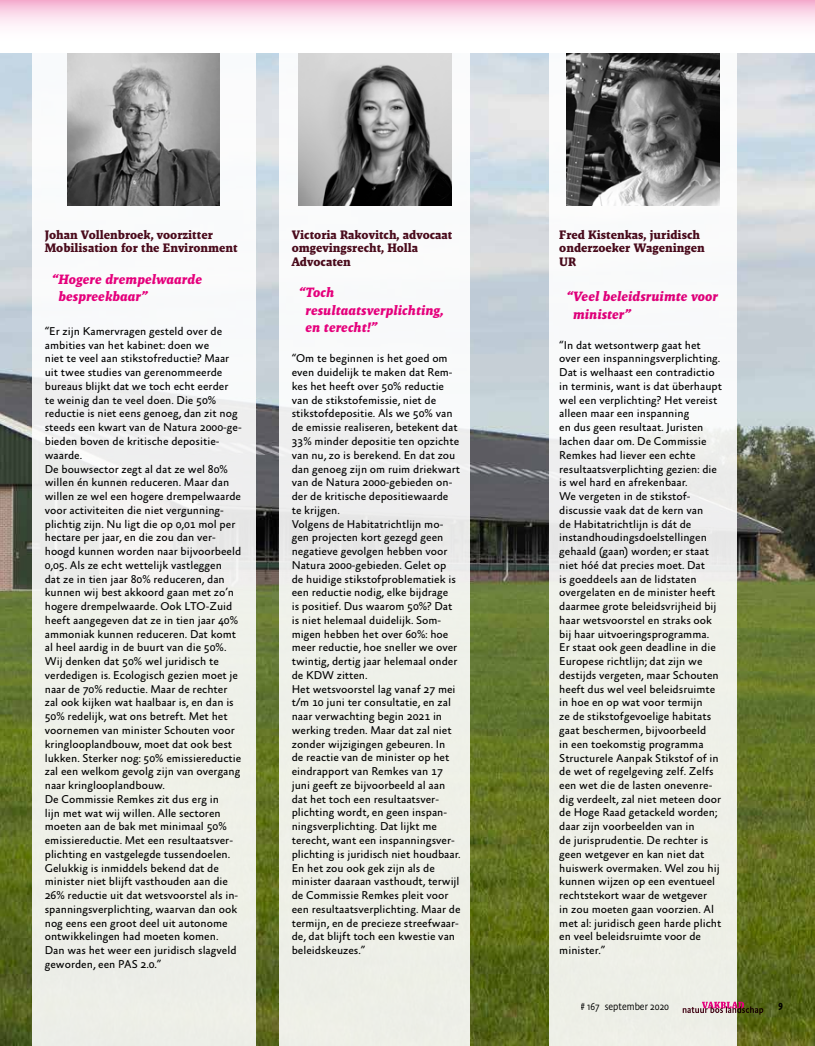
<style>
.page{position:relative;width:815px;height:1046px;background:#fff}
.page>*{position:absolute;margin:0;border:0;box-sizing:border-box;transform-origin:0 0}
.t1{font:italic 700 13.75px/17.5px "Malaga";color:#e5007c}
.t2{font:700 12.5px/13.8px "Malaga";color:#4a0b1c}
.t3{font:11.5px/13.8px "Absara Sans";color:#000}
.t4{font:300 10.38px "Absara Sans Head";color:#000}
.t5{font:500 10.38px "Absara Sans TF Head";color:#000}
</style>
<div class="page">
<img style="left:0;top:53px;width:815px;height:992px">
<svg style="left:0;top:0;width:815px;height:26px;background:#f9d5e7"></svg>
<div style="left:549px;top:53px;width:188px;height:992px;background:linear-gradient(to right,#f2f3ef,#f0f1ed)"></div>
<img style="left:567px;top:53px;width:152px;height:153px">
<div style="left:32px;top:53px;width:223px;height:992px;background:linear-gradient(to right,#f1f2ee,#f1f2ef)"></div>
<img style="left:67px;top:53px;width:153px;height:153px">
<div style="left:280px;top:53px;width:190px;height:992px;background:linear-gradient(to right,#f0f1ed,#f1f2ee)"></div>
<img style="left:299px;top:53px;width:152px;height:153px">
<svg style="left:683px;top:1001px;width:80px;height:13px"></svg>
<p class="t2" style="left:45px;top:227px;width:195px">Johan Vollenbroek, voorzitter<br>Mobilisation for the Environment</p>
<p class="t1" style="left:59px;top:270px;width:145px;text-indent:-6px">“Hogere drempelwaarde bespreekbaar”</p>
<p class="t3" style="left:45px;top:325px;width:198px">“Er zijn Kamervragen gesteld over de ambities van het kabinet: doen we<br>niet te veel aan stikstofreductie? Maar uit twee studies van gerenommeerde bureaus blijkt dat we toch echt eerder<br>te weinig dan te veel doen. Die 50% reductie is niet eens genoeg, dan zit nog steeds een kwart van de Natura 2000-ge&shy;bieden boven de kritische depositie&shy;waarde.<br>De bouwsector zegt al dat ze wel 80% willen én kunnen reduceren. Maar dan willen ze wel een hogere drempelwaarde voor activiteiten die niet vergunning&shy;plichtig zijn. Nu ligt die op 0,01 mol per hectare per jaar, en die zou dan ver&shy;hoogd kunnen worden naar bijvoorbeeld 0,05. Als ze echt wettelijk vastleggen<br>dat ze in tien jaar 80% reduceren, dan kunnen wij best akkoord gaan met zo’n hogere drempelwaarde. Ook LTO-Zuid heeft aangegeven dat ze in tien jaar 40% ammoniak kunnen reduceren. Dat komt al heel aardig in de buurt van die 50%.<br>Wij denken dat 50% wel juridisch te verdedigen is. Ecologisch gezien moet je naar de 70% reductie. Maar de rechter zal ook kijken wat haalbaar is, en dan is 50% redelijk, wat ons betreft. Met het voornemen van minister Schouten voor kringlooplandbouw, moet dat ook best lukken. Sterker nog: 50% emissiereductie zal een welkom gevolg zijn van overgang naar kringlooplandbouw.<br>De Commissie Remkes zit dus erg in<br>lijn met wat wij willen. Alle sectoren moeten aan de bak met minimaal 50% emissiereductie. Met een resultaatsver&shy;plichting en vastgelegde tussendoelen.<br>Gelukkig is inmiddels bekend dat de minister niet blijft vasthouden aan die 26% reductie uit dat wetsvoorstel als in&shy;spanningsverplichting, waarvan dan ook nog eens een groot deel uit autonome ontwikkelingen had moeten komen.<br>Dan was het weer een juridisch slagveld geworden, een PAS 2.0.”</p>
<p class="t2" style="left:292px;top:227px;width:162px">Victoria Rakovitch, advocaat omgevingsrecht, Holla<br>Advocaten</p>
<p class="t1" style="left:305px;top:284px;width:140px;text-indent:-6px">“Toch resultaatsverplichting, en terecht!”</p>
<p class="t3" style="left:292px;top:352px;width:170px">“Om te beginnen is het goed om even duidelijk te maken dat Rem&shy;kes het heeft over 50% reductie van de stikstofemissie, niet de stikstofdepositie. Als we 50% van de emissie realiseren, betekent dat<br>33% minder depositie ten opzichte van nu, zo is berekend. En dat zou dan genoeg zijn om ruim driekwart van de Natura 2000-gebieden on&shy;der de kritische depositiewaarde te krijgen.<br>Volgens de Habitatrichtlijn mo&shy;gen projecten kort gezegd geen negatieve gevolgen hebben voor<br>Natura 2000-gebieden. Gelet op de huidige stikstofproblematiek is een reductie nodig, elke bijdrage<br>is positief. Dus waarom 50%? Dat is niet helemaal duidelijk. Som&shy;migen hebben het over 60%: hoe meer reductie, hoe sneller we over twintig, dertig jaar helemaal onder de KDW zitten.<br>Het wetsvoorstel lag vanaf 27 mei t/m 10 juni ter consultatie, en zal naar verwachting begin 2021 in werking treden. Maar dat zal niet zonder wijzigingen gebeuren. In<br>de reactie van de minister op het eindrapport van Remkes van 17 juni geeft ze bijvoorbeeld al aan dat het toch een resultaatsver&shy;plichting wordt, en geen inspan&shy;ningsverplichting. Dat lijkt me terecht, want een inspanningsver&shy;plichting is juridisch niet houdbaar.<br>En het zou ook gek zijn als de minister daaraan vasthoudt, terwijl de Commissie Remkes pleit voor een resultaatsverplichting. Maar de termijn, en de precieze streefwaar&shy;de, dat blijft toch een kwestie van beleidskeuzes.”</p>
<p class="t2" style="left:559px;top:227px;width:147px">Fred Kistenkas, juridisch onderzoeker Wageningen<br>UR</p>
<p class="t1" style="left:573px;top:287px;width:147px;text-indent:-6px">“Veel beleidsruimte voor minister”</p>
<p class="t3" style="left:559px;top:338px;width:164px">“In dat wetsontwerp gaat het over een inspanningsverplichting.<br>Dat is welhaast een contradictio in terminis, want is dat überhaupt wel een verplichting? Het vereist alleen maar een inspanning<br>en dus geen resultaat. Juristen lachen daar om. De Commissie<br>Remkes had liever een echte resultaatsverplichting gezien: die is wel hard en afrekenbaar.<br>We vergeten in de stikstof&shy;discussie vaak dat de kern van<br>de Habitatrichtlijn is dát de instandhoudingsdoelstellingen gehaald (gaan) worden; er staat niet hóé dat precies moet. Dat<br>is goeddeels aan de lidstaten overgelaten en de minister heeft daarmee grote beleidsvrijheid bij haar wetsvoorstel en straks ook bij haar uitvoeringsprogramma.<br>Er staat ook geen deadline in die<br>Europese richtlijn; dat zijn we destijds vergeten, maar Schouten heeft dus wel veel beleidsruimte in hoe en op wat voor termijn<br>ze de stikstofgevoelige habitats gaat beschermen, bijvoorbeeld<br>in een toekomstig programma<br>Structurele Aanpak Stikstof of in de wet of regelgeving zelf. Zelfs een wet die de lasten onevenre&shy;dig verdeelt, zal niet meteen door de Hoge Raad getackeld worden; daar zijn voorbeelden van in<br>de jurisprudentie. De rechter is geen wetgever en kan niet dat huiswerk overmaken. Wel zou hij kunnen wijzen op een eventueel rechtstekort waar de wetgever<br>in zou moeten gaan voorzien. Al met al: juridisch geen harde plicht en veel beleidsruimte voor de minister.”</p>
<p class="t4" style="left:581px;top:999px;width:90px"># 167 september 2020</p>
<p class="t5" style="left:778px;top:999px;width:6px">9</p>
</div>
